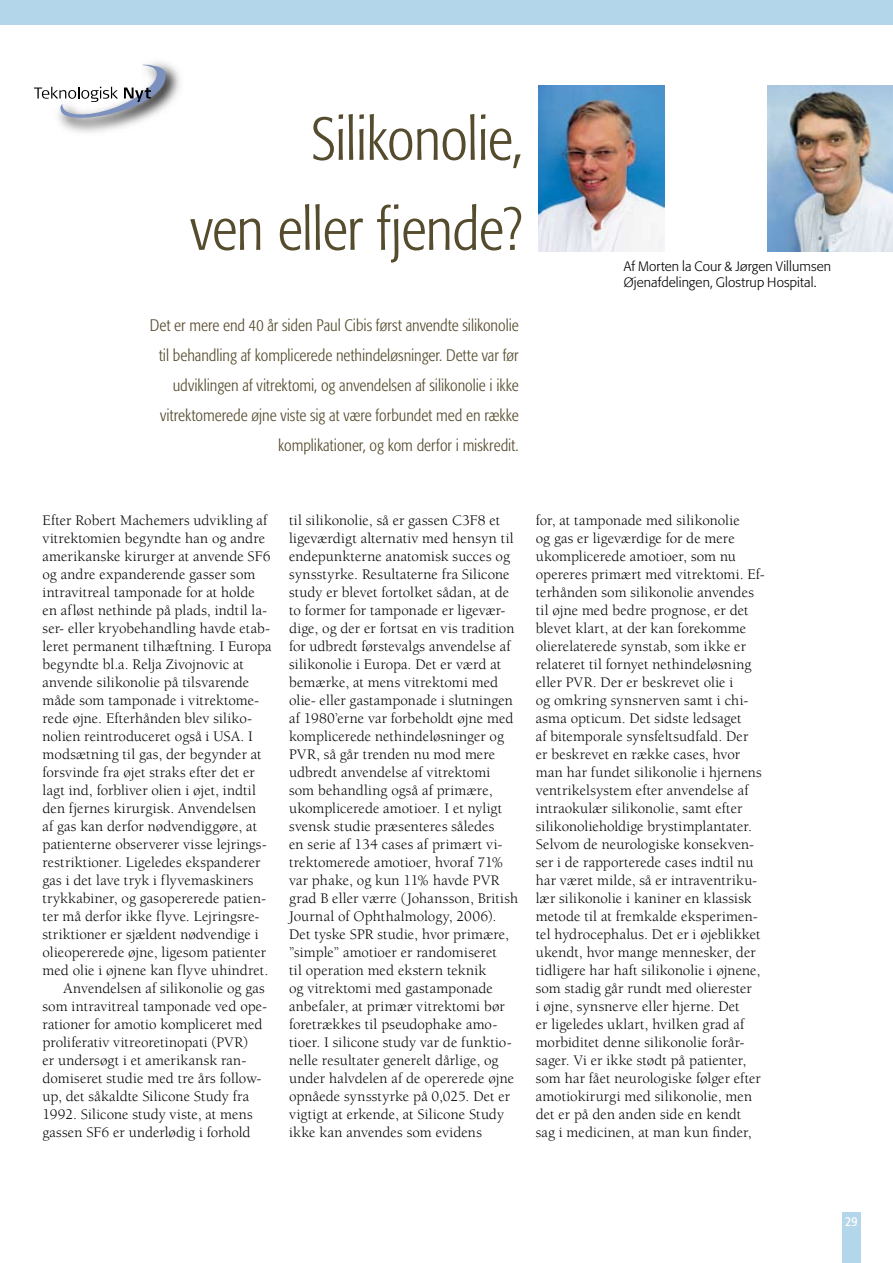
<style>
.page{position:relative;width:893px;height:1263px;background:#fff}
.page>*{position:absolute;margin:0;border:0;box-sizing:border-box;transform-origin:0 0}
.t1{font:300 condensed 60px/90px "Formata";letter-spacing:-.015em;color:#554b2d;text-align:right}
.t2{font:300 condensed 16.5px/30px "Formata";color:#554b2d;text-align:right}
.t3{font:15px/18px "Berkeley";letter-spacing:.005em;color:#000}
.t4{font:300 13.5px/16.2px "Formata";letter-spacing:.01em;color:#000}
.t5{font:condensed 13.5px "Formata";color:#fff}
</style>
<div class="page">
<div style="left:842px;top:1212px;width:19px;height:51px;background:#b4d6eb"></div>
<div style="left:457px;top:0;width:436px;height:25px;background:#b4d6eb"></div>
<div style="left:0;top:0;width:457px;height:25px;background:#b4d6eb"></div>
<img style="left:539px;top:85px;width:126px;height:166px">
<img style="left:768px;top:85px;width:125px;height:166px">
<img style="left:60px;top:62px;width:120px;height:71px">
<svg style="left:34px;top:65px;width:134px;height:57px"></svg>
<h1 class="t1" style="left:190px;top:95px;width:334px">Silikonolie,<br>ven eller fjende?</h1>
<p class="t2" style="left:150px;top:311px;width:370px">Det er mere end 40 år siden Paul Cibis først anvendte silikonolie til behandling af komplicerede nethindeløsninger. Dette var før udviklingen af vitrektomi, og anvendelsen af silikonolie i ikke vitrektomerede øjne viste sig at være forbundet med en række komplikationer, og kom derfor i miskredit.</p>
<p class="t4" style="left:624px;top:258px;width:209px">Af Morten la Cour &amp; Jørgen Villumsen<br>Øjenafdelingen, Glostrup Hospital.</p>
<p class="t3" style="left:43px;top:512px;width:226px">Efter Robert Machemers udvikling af</p>
<p class="t3" style="left:43px;top:530px;width:224px">vitrektomien begyndte han og andre</p>
<p class="t3" style="left:43px;top:548px;width:230px">amerikanske kirurger at anvende SF6</p>
<p class="t3" style="left:43px;top:566px;width:214px">og andre expanderende gasser som</p>
<p class="t3" style="left:43px;top:584px;width:214px">intravitreal tamponade for at holde</p>
<p class="t3" style="left:43px;top:602px;width:226px">en afløst nethinde på plads, indtil la-</p>
<p class="t3" style="left:43px;top:620px;width:229px">ser- eller kryobehandling havde etab-</p>
<p class="t3" style="left:43px;top:638px;width:231px">leret permanent tilhæftning. I Europa</p>
<p class="t3" style="left:43px;top:656px;width:203px">begyndte bl.a. Relja Zivojnovic at</p>
<p class="t3" style="left:43px;top:674px;width:208px">anvende silikonolie på tilsvarende</p>
<p class="t3" style="left:43px;top:692px;width:218px">måde som tamponade i vitrektome-</p>
<p class="t3" style="left:43px;top:710px;width:211px">rede øjne. Efterhånden blev siliko-</p>
<p class="t3" style="left:43px;top:728px;width:212px">nolien reintroduceret også i USA. I</p>
<p class="t3" style="left:43px;top:746px;width:221px">modsætning til gas, der begynder at</p>
<p class="t3" style="left:43px;top:764px;width:214px">forsvinde fra øjet straks efter det er</p>
<p class="t3" style="left:43px;top:782px;width:215px">lagt ind, forbliver olien i øjet, indtil</p>
<p class="t3" style="left:43px;top:800px;width:215px">den fjernes kirurgisk. Anvendelsen</p>
<p class="t3" style="left:43px;top:818px;width:216px">af gas kan derfor nødvendiggøre, at</p>
<p class="t3" style="left:43px;top:836px;width:226px">patienterne observerer visse lejrings-</p>
<p class="t3" style="left:43px;top:854px;width:219px">restriktioner. Ligeledes ekspanderer</p>
<p class="t3" style="left:43px;top:872px;width:212px">gas i det lave tryk i flyvemaskiners</p>
<p class="t3" style="left:43px;top:890px;width:225px">trykkabiner, og gasopererede patien-</p>
<p class="t3" style="left:43px;top:908px;width:219px">ter må derfor ikke flyve. Lejringsre-</p>
<p class="t3" style="left:43px;top:926px;width:218px">striktioner er sjældent nødvendige i</p>
<p class="t3" style="left:43px;top:944px;width:225px">olieopererede øjne, ligesom patienter</p>
<p class="t3" style="left:43px;top:962px;width:227px">med olie i øjnene kan flyve uhindret.</p>
<p class="t3" style="left:63px;top:980px;width:203px">Anvendelsen af silikonolie og gas</p>
<p class="t3" style="left:43px;top:998px;width:226px">som intravitreal tamponade ved ope-</p>
<p class="t3" style="left:43px;top:1016px;width:222px">rationer for amotio kompliceret med</p>
<p class="t3" style="left:43px;top:1034px;width:207px">proliferativ vitreoretinopati (PVR)</p>
<p class="t3" style="left:43px;top:1052px;width:205px">er undersøgt i et amerikansk ran-</p>
<p class="t3" style="left:43px;top:1070px;width:221px">domiseret studie med tre års follow-</p>
<p class="t3" style="left:43px;top:1088px;width:208px">up, det såkaldte Silicone Study fra</p>
<p class="t3" style="left:43px;top:1106px;width:212px">1992. Silicone study viste, at mens</p>
<p class="t3" style="left:43px;top:1124px;width:210px">gassen SF6 er underlødig i forhold</p>
<p class="t3" style="left:289px;top:512px;width:230px">til silikonolie, så er gassen C3F8 et ligeværdigt alternativ med hensyn til endepunkterne anatomisk succes og synsstyrke. Resultaterne fra Silicone study er blevet fortolket sådan, at de to former for tamponade er ligevær&shy;dige, og der er fortsat en vis tradition for udbredt førstevalgs anvendelse af silikonolie i Europa. Det er værd at bemærke, at mens vitrektomi med olie- eller gastamponade i slutningen af 1980’erne var forbeholdt øjne med komplicerede nethindeløsninger og PVR, så går trenden nu mod mere udbredt anvendelse af vitrektomi som behandling også af primære, ukomplicerede amotioer. I et nyligt svensk studie præsenteres således<br>en serie af 134 cases af primært vi&shy;trektomerede amotioer, hvoraf 71% var phake, og kun 11% havde PVR grad B eller værre (Johansson, British Journal of Ophthalmology, 2006).<br>Det tyske SPR studie, hvor primære, ”simple” amotioer er randomiseret<br>til operation med ekstern teknik<br>og vitrektomi med gastamponade anbefaler, at primær vitrektomi bør foretrækkes til pseudophake amo&shy;tioer. I silicone study var de funktio&shy;nelle resultater generelt dårlige, og under halvdelen af de opererede øjne opnåede synsstyrke på 0,025. Det er vigtigt at erkende, at Silicone Study ikke kan anvendes som evidens</p>
<p class="t3" style="left:536px;top:512px;width:231px">for, at tamponade med silikonolie<br>og gas er ligeværdige for de mere ukomplicerede amotioer, som nu opereres primært med vitrektomi. Ef&shy;terhånden som silikonolie anvendes til øjne med bedre prognose, er det blevet klart, at der kan forekomme olierelaterede synstab, som ikke er relateret til fornyet nethindeløsning eller PVR. Der er beskrevet olie i<br>og omkring synsnerven samt i chi&shy;asma opticum. Det sidste ledsaget<br>af bitemporale synsfeltsudfald. Der<br>er beskrevet en række cases, hvor man har fundet silikonolie i hjernens ventrikelsystem efter anvendelse af intraokulær silikonolie, samt efter silikonolieholdige brystimplantater.<br>Selvom de neurologiske konsekven&shy;ser i de rapporterede cases indtil nu har været milde, så er intraventriku&shy;lær silikonolie i kaniner en klassisk metode til at fremkalde eksperimen&shy;tel hydrocephalus. Det er i øjeblikket ukendt, hvor mange mennesker, der tidligere har haft silikonolie i øjnene, som stadig går rundt med olierester<br>i øjne, synsnerve eller hjerne. Det<br>er ligeledes uklart, hvilken grad af morbiditet denne silikonolie forår&shy;sager. Vi er ikke stødt på patienter, som har fået neurologiske følger efter amotiokirurgi med silikonolie, men det er på den anden side en kendt<br>sag i medicinen, at man kun finder,</p>
<p class="t5" style="left:845px;top:1213px;width:14px">29</p>
</div>
